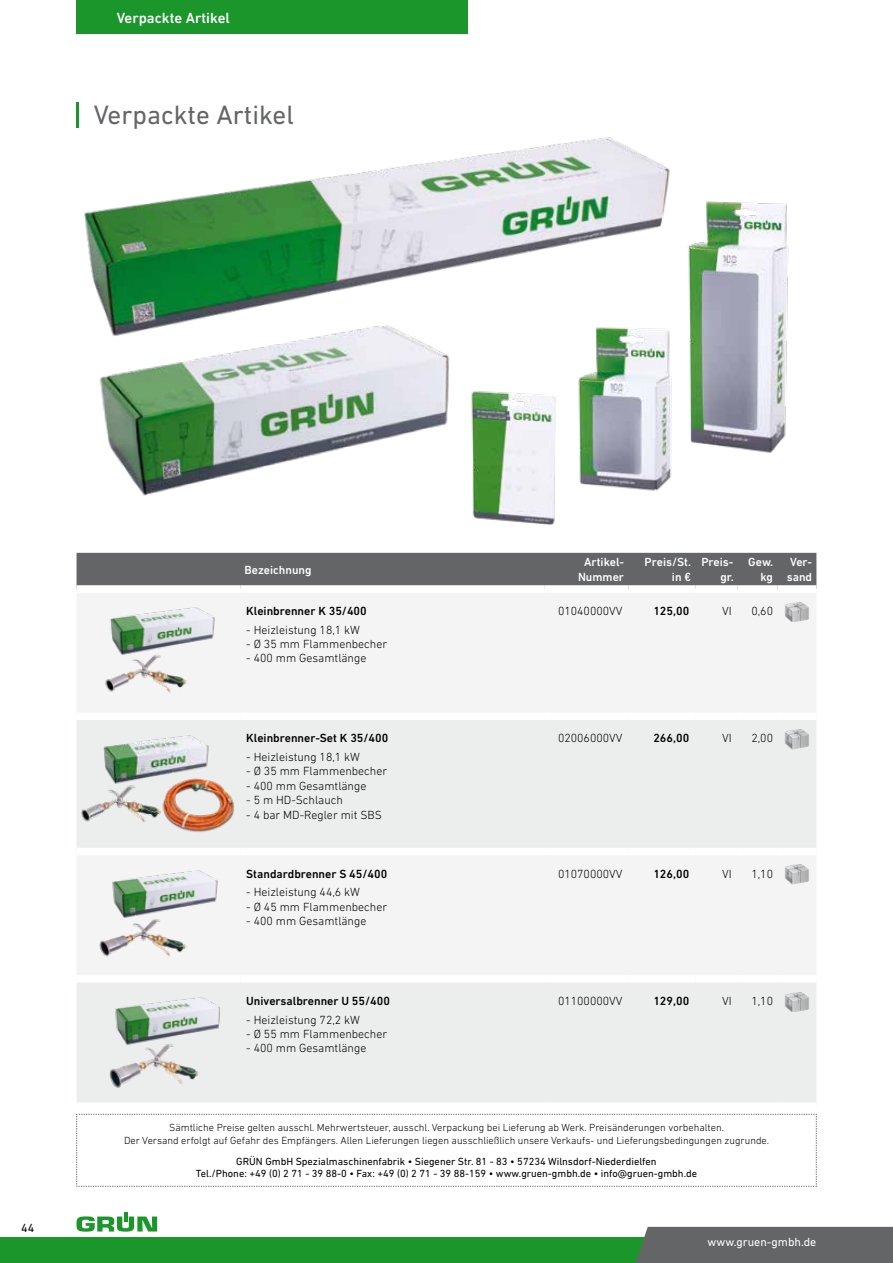
<style>
.page{position:relative;width:893px;height:1263px;background:#fff}
.page>*{position:absolute;margin:0;border:0;box-sizing:border-box;transform-origin:0 0}
.t1{font:27px "DIN Next LT Pro";color:#646567}
.t2{font:500 15px "DIN Next LT Pro";color:#fff}
.t3{font:300 12px "DIN Next LT Pro";color:#000}
.t4{font:500 12px "DIN Next LT Pro";color:#000}
.t5{font:500 12px/14.4px "DIN Next LT Pro";color:#fff;text-align:right}
.t6{font:12px "DIN Next LT Pro";color:#fff}
.t7{font:12px "DIN Next LT Pro";color:#000}
.t8{font:300 10.5px/12.6px "DIN Next LT Pro";color:#000;text-align:center}
.t9{font:10.5px/12.6px "DIN Next LT Pro";color:#000;text-align:center}
</style>
<div class="page">
<svg style="left:76px;top:1114px;width:741px;height:72px"></svg>
<div style="left:77px;top:553px;width:739px;height:32px;background:#646567"></div>
<div style="left:77px;top:593px;width:739px;height:119px;background:#f4f4f5"></div>
<div style="left:77px;top:720px;width:739px;height:382px;background:#eceded"></div>
<div style="left:545px;top:848px;width:83px;height:7px;background:#fff"></div>
<div style="left:628px;top:848px;width:67px;height:7px;background:#fff"></div>
<div style="left:695px;top:848px;width:43px;height:7px;background:#fff"></div>
<div style="left:738px;top:848px;width:39px;height:7px;background:#fff"></div>
<div style="left:777px;top:848px;width:39px;height:7px;background:#fff"></div>
<div style="left:77px;top:848px;width:163px;height:7px;background:#fff"></div>
<div style="left:240px;top:848px;width:305px;height:7px;background:#fff"></div>
<div style="left:77px;top:975px;width:163px;height:7px;background:#fff"></div>
<div style="left:240px;top:975px;width:305px;height:7px;background:#fff"></div>
<div style="left:545px;top:975px;width:83px;height:7px;background:#fff"></div>
<div style="left:628px;top:975px;width:67px;height:7px;background:#fff"></div>
<div style="left:695px;top:975px;width:43px;height:7px;background:#fff"></div>
<div style="left:738px;top:975px;width:39px;height:7px;background:#fff"></div>
<div style="left:777px;top:975px;width:39px;height:7px;background:#fff"></div>
<img style="left:100px;top:606px;width:117px;height:93px">
<img style="left:782px;top:602px;width:29px;height:20px">
<img style="left:80px;top:733px;width:157px;height:101px">
<img style="left:782px;top:729px;width:29px;height:20px">
<img style="left:97px;top:868px;width:123px;height:94px">
<img style="left:782px;top:864px;width:29px;height:20px">
<img style="left:97px;top:996px;width:123px;height:93px">
<img style="left:782px;top:991px;width:29px;height:21px">
<img style="left:76px;top:102px;width:594px;height:203px">
<img style="left:99px;top:305px;width:351px;height:191px">
<img style="left:688px;top:201px;width:101px;height:252px">
<img style="left:578px;top:327px;width:94px;height:164px">
<img style="left:471px;top:391px;width:85px;height:134px">
<svg style="left:77px;top:1212px;width:80px;height:19px"></svg>
<div style="left:0;top:1237px;width:893px;height:26px;background:#1a962b"></div>
<div style="left:635px;top:1227px;width:258px;height:36px;background:#646567"></div>
<div style="left:77px;top:0;width:391px;height:34px;background:#1a962b"></div>
<p class="t2" style="left:117px;top:10px;width:115px">Verpackte Artikel</p>
<h1 class="t1" style="left:94px;top:99px;width:202px">Verpackte Artikel</h1>
<p class="t7" style="left:21px;top:1220px;width:15px">44</p>
<p class="t5" style="left:244px;top:562px;width:69px">Bezeichnung</p>
<p class="t5" style="left:578px;top:555px;width:47px;text-align:center">Artikel-<br>Nummer</p>
<p class="t5" style="left:645px;top:555px;width:48px">Preis/St. in €</p>
<p class="t5" style="left:701px;top:555px;width:34px">Preis&shy;gr.</p>
<p class="t5" style="left:748px;top:555px;width:26px">Gew. kg</p>
<p class="t5" style="left:787px;top:555px;width:27px;text-align:left">Ver&shy;sand</p>
<p class="t4" style="left:246px;top:604px;width:122px">Kleinbrenner K 35/400</p>
<p class="t3" style="left:246px;top:623px;width:115px">- Heizleistung 18,1 kW</p>
<p class="t3" style="left:246px;top:637px;width:142px">- Ø 35 mm Flammenbecher</p>
<p class="t3" style="left:246px;top:651px;width:122px">- 400 mm Gesamtlänge</p>
<p class="t3" style="left:558px;top:604px;width:66px">01040000VV</p>
<p class="t4" style="left:653px;top:604px;width:37px">125,00</p>
<p class="t3" style="left:722px;top:604px;width:11px">VI</p>
<p class="t3" style="left:751px;top:604px;width:23px">0,60</p>
<p class="t4" style="left:246px;top:731px;width:144px">Kleinbrenner-Set K 35/400</p>
<p class="t3" style="left:246px;top:750px;width:115px">- Heizleistung 18,1 kW</p>
<p class="t3" style="left:246px;top:764px;width:142px">- Ø 35 mm Flammenbecher</p>
<p class="t3" style="left:246px;top:779px;width:122px">- 400 mm Gesamtlänge</p>
<p class="t3" style="left:246px;top:793px;width:98px">- 5 m HD-Schlauch</p>
<p class="t3" style="left:246px;top:807px;width:137px">- 4 bar MD-Regler mit SBS</p>
<p class="t4" style="left:246px;top:866px;width:143px">Standardbrenner S 45/400</p>
<p class="t3" style="left:246px;top:885px;width:115px">- Heizleistung 44,6 kW</p>
<p class="t3" style="left:246px;top:900px;width:142px">- Ø 45 mm Flammenbecher</p>
<p class="t3" style="left:246px;top:914px;width:122px">- 400 mm Gesamtlänge</p>
<p class="t4" style="left:246px;top:994px;width:145px">Universalbrenner U 55/400</p>
<p class="t3" style="left:246px;top:1012px;width:115px">- Heizleistung 72,2 kW</p>
<p class="t3" style="left:246px;top:1027px;width:142px">- Ø 55 mm Flammenbecher</p>
<p class="t3" style="left:246px;top:1041px;width:122px">- 400 mm Gesamtlänge</p>
<p class="t3" style="left:558px;top:731px;width:66px">02006000VV</p>
<p class="t4" style="left:653px;top:731px;width:37px">266,00</p>
<p class="t3" style="left:722px;top:731px;width:11px">VI</p>
<p class="t3" style="left:751px;top:731px;width:23px">2,00</p>
<p class="t3" style="left:558px;top:866px;width:66px">01070000VV</p>
<p class="t4" style="left:653px;top:866px;width:37px">126,00</p>
<p class="t3" style="left:722px;top:866px;width:11px">VI</p>
<p class="t3" style="left:751px;top:866px;width:23px">1,10</p>
<p class="t3" style="left:558px;top:994px;width:66px">01100000VV</p>
<p class="t4" style="left:653px;top:994px;width:37px">129,00</p>
<p class="t3" style="left:722px;top:994px;width:11px">VI</p>
<p class="t3" style="left:751px;top:994px;width:23px">1,10</p>
<p class="t8" style="left:124px;top:1121px;width:647px">Sämtliche Preise gelten ausschl. Mehrwertsteuer, ausschl. Verpackung bei Lieferung ab Werk. Preisänderungen vorbehalten.<br>Der Versand erfolgt auf Gefahr des Empfängers. Allen Lieferungen liegen ausschließlich unsere Verkaufs- und Lieferungsbedingungen zugrunde.</p>
<p class="t9" style="left:196px;top:1155px;width:503px">GRÜN GmbH Spezialmaschinenfabrik • Siegener Str. 81 - 83 • 57234 Wilnsdorf-Niederdielfen<br>Tel./Phone: +49 (0) 2 71 - 39 88-0 • Fax: +49 (0) 2 71 - 39 88-159 • www.gruen-gmbh.de • info@gruen-gmbh.de</p>
<p class="t6" style="left:707px;top:1235px;width:110px">www.gruen-gmbh.de</p>
</div>
